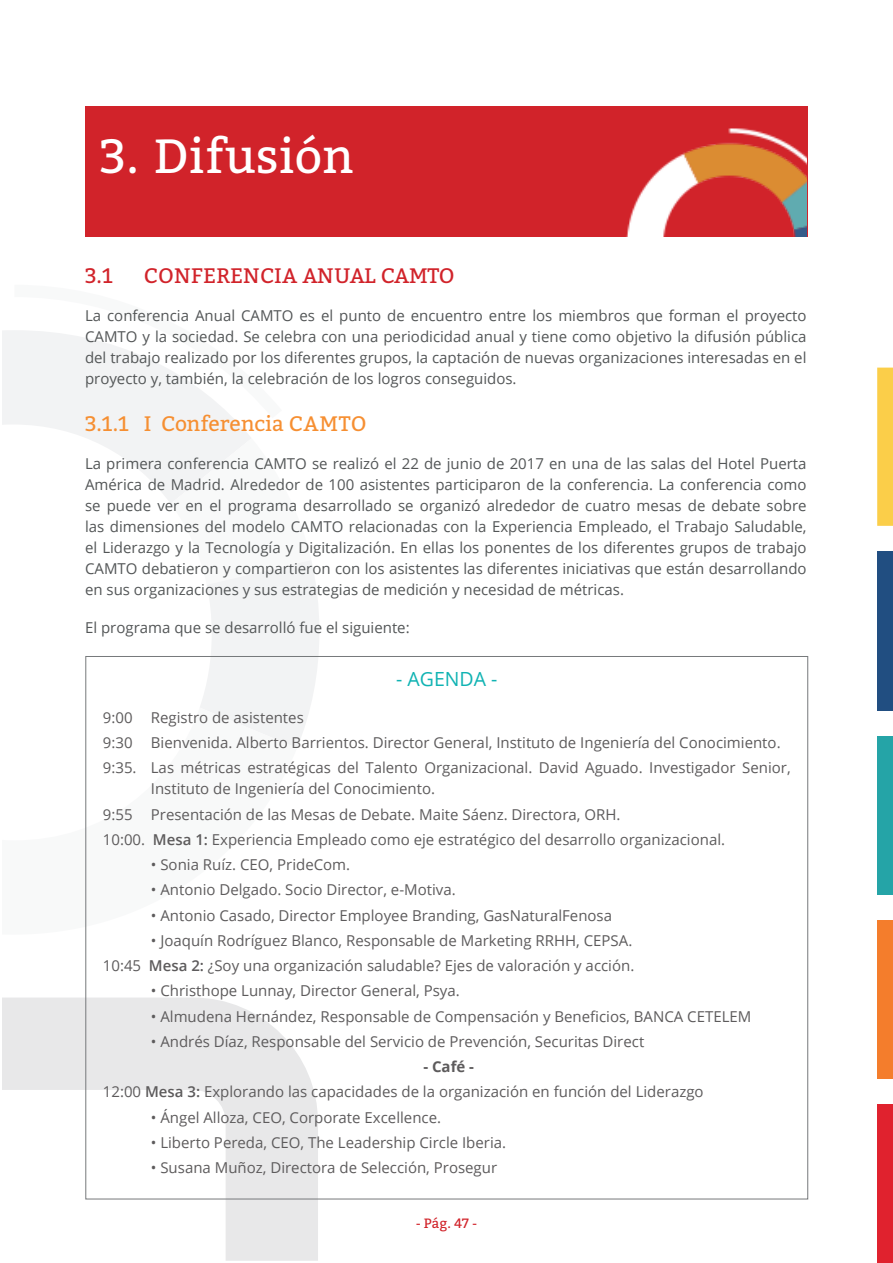
<style>
.page{position:relative;width:893px;height:1263px;background:#fff}
.page>*{position:absolute;margin:0;border:0;box-sizing:border-box;transform-origin:0 0}
.t1{font:48px "Bitter";color:#fff}
.t2{font:21px "Bitter";letter-spacing:.01em;color:#d1232a}
.t3{font:21px "Bitter";color:#f68f32}
.CAMTO01{font:19.5px "Open Sans";color:#10b3b3}
.CAMTO01-2{font:15px/21px "Open Sans";color:#5d5b5c}
.CAMTO01-3{font:15px/21px "Open Sans";color:#535657;text-align:justify}
.CAMTO01-4{font:700 15px "Open Sans";color:#5d5b5c}
.t4{font:13.5px "Bitter";color:#d1232a}
.s1{color:#535758}
.s2{font-weight:600}
</style>
<div class="page">
<div style="left:877px;top:1105px;width:16px;height:158px;background:#e0222e"></div>
<div style="left:877px;top:920px;width:16px;height:158px;background:#f47d2c"></div>
<div style="left:877px;top:736px;width:16px;height:158px;background:#25a4a7"></div>
<div style="left:877px;top:551px;width:16px;height:160px;background:#214e81"></div>
<div style="left:877px;top:368px;width:16px;height:158px;background:#fbce49"></div>
<svg style="left:3px;top:997px;width:315px;height:264px;fill:#e9e9ea"></svg>
<svg style="left:3px;top:330px;width:316px;height:418px"></svg>
<div style="left:85px;top:106px;width:723px;height:131px;background:#d1232a"></div>
<img style="left:626px;top:128px;width:181px;height:109px">
<p class="t1" style="left:100px;top:122px;width:256px">3. Difusión</p>
<p class="t2" style="left:85px;top:261px;width:29px">3.1</p>
<p class="t2" style="left:144px;top:261px;width:312px">CONFERENCIA ANUAL CAMTO</p>
<p class="CAMTO01-3" style="left:85px;top:305px;width:723px">La conferencia Anual CAMTO es el punto de encuentro entre los miembros que forman el proyecto CAMTO y la sociedad. Se celebra con una periodicidad anual y tiene como objetivo la difusión pública del trabajo realizado por los diferentes grupos, la captación de nuevas organizaciones interesadas en el proyecto y, también, la celebración de los logros conseguidos.</p>
<p class="t3" style="left:85px;top:409px;width:283px">3.1.1 I Conferencia CAMTO</p>
<p class="CAMTO01-3" style="left:85px;top:453px;width:723px">La primera conferencia CAMTO se realizó el 22 de junio de 2017 en una de las salas del Hotel Puerta América de Madrid. Alrededor de 100 asistentes participaron de la conferencia. La conferencia como se pue<span class="s1">de v</span>er en el programa desarrollado se organizó alrededor de cuatro mesas de debate sobre las dimensiones del modelo CAMTO relacionadas con la Experiencia Empleado, el Trabajo Saludable, el Liderazgo y la Tecnología y Digitalización. En ellas los ponentes de los diferentes grupos de trabajo CAMTO debatieron y compartieron con los asistentes las diferentes iniciativas que están desarrollando en sus organizaciones y sus estrategias de medición y necesidad de métricas.</p>
<p class="CAMTO01-3" style="left:85px;top:617px;width:326px">El programa que se desarrolló fue el siguiente:</p>
<p class="CAMTO01" style="left:396px;top:665px;width:103px">- AGENDA -</p>
<p class="CAMTO01-2" style="left:103px;top:706px;width:202px">9:00 Registro de asistentes</p>
<p class="CAMTO01-2" style="left:103px;top:732px;width:679px">9:30 Bienvenida. Alberto Barrientos. Director General, Instituto de Ingeniería del Conocimiento.</p>
<p class="CAMTO01-2" style="left:151px;top:757px;width:641px;text-indent:-48px">9:35. Las métricas estratégicas del Talento Organizacional. David Aguado. Investigador Senior,<br>Instituto de Ingeniería del Conocimiento.</p>
<p class="CAMTO01-2" style="left:103px;top:803px;width:519px">9:55 Presentación de las Mesas de Debate. Maite Sáenz. Directora, ORH.</p>
<p class="CAMTO01-2" style="left:103px;top:829px;width:624px">10:00. <span class="s2">Mesa 1:</span> Experiencia Empleado como eje estratégico del desarrollo organizacional.</p>
<p class="CAMTO01-2" style="left:151px;top:854px;width:201px">• Sonia Ruíz. CEO, PrideCom.</p>
<p class="CAMTO01-2" style="left:151px;top:879px;width:306px">• Antonio Delgado. Socio Director, e-Motiva.</p>
<p class="CAMTO01-2" style="left:151px;top:904px;width:463px">• Antonio Casado, Director Employee Branding, GasNaturalFenosa</p>
<p class="CAMTO01-2" style="left:151px;top:930px;width:483px">• Joaquín Rodríguez Blanco, Responsable de Marketing RRHH, CEPSA.</p>
<p class="CAMTO01-2" style="left:103px;top:955px;width:533px">10:45 <span class="s2">Mesa 2:</span> ¿Soy una organización saludable? Ejes de valoración y acción.</p>
<p class="CAMTO01-2" style="left:151px;top:980px;width:310px">• Christhope Lunnay, Director General, Psya.</p>
<p class="CAMTO01-2" style="left:151px;top:1005px;width:602px">• Almudena Hernández, Responsable de Compensación y Beneficios, BANCA CETELEM</p>
<p class="CAMTO01-2" style="left:151px;top:1031px;width:495px">• Andrés Díaz, Responsable del Servicio de Prevención, Securitas Direct</p>
<p class="CAMTO01-4" style="left:423px;top:1056px;width:52px">- Café -</p>
<p class="CAMTO01-2" style="left:103px;top:1081px;width:602px">12:00 <span class="s2">Mesa 3:</span> Explorando las capacidades de la organización en función del Liderazgo</p>
<p class="CAMTO01-2" style="left:151px;top:1106px;width:292px">• Ángel Alloza, CEO, Corporate Excellence.</p>
<p class="CAMTO01-2" style="left:151px;top:1132px;width:357px">• Liberto Pereda, CEO, The Leadership Circle Iberia.</p>
<p class="CAMTO01-2" style="left:151px;top:1157px;width:348px">• Susana Muñoz, Directora de Selección, Prosegur</p>
<p class="t4" style="left:416px;top:1214px;width:63px">- Pág. 47 -</p>
</div>
